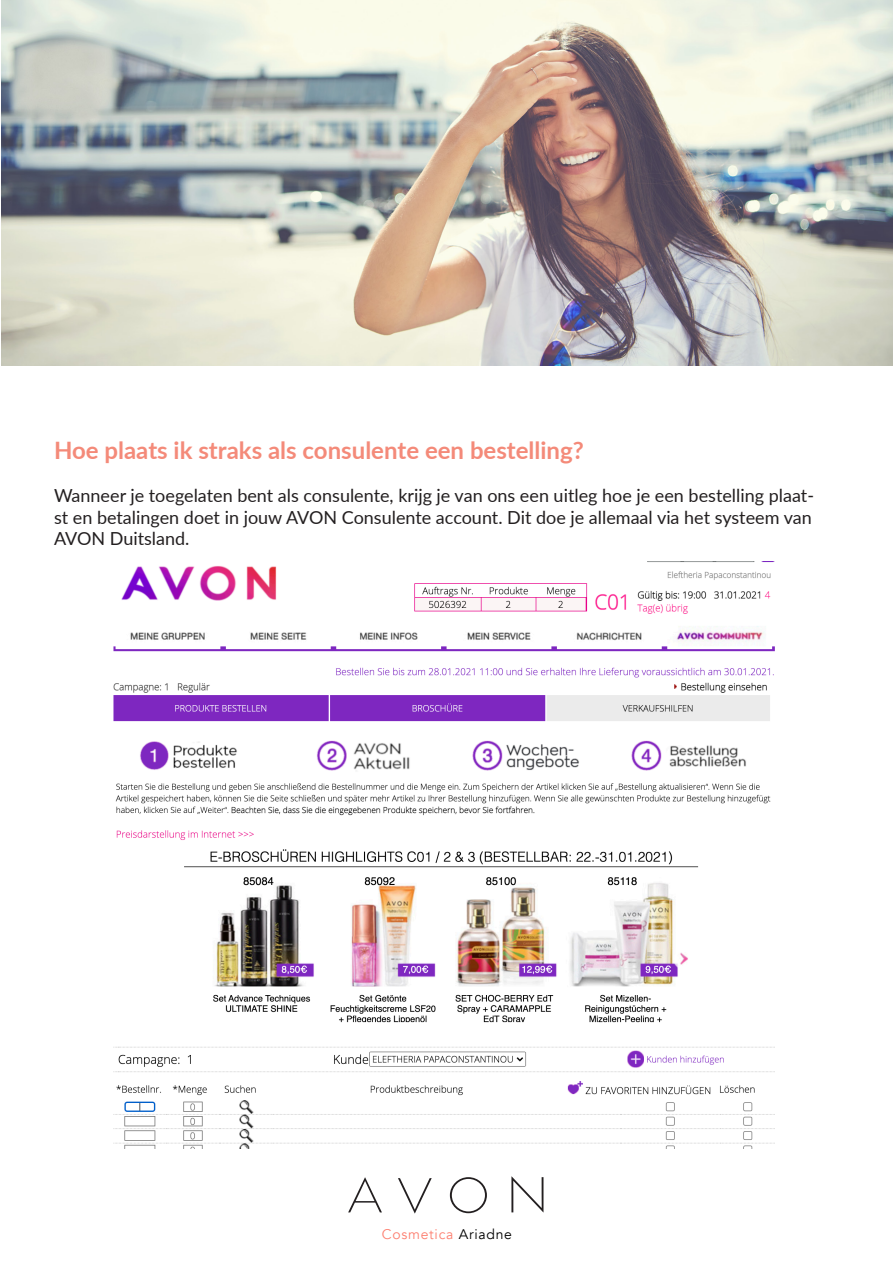
<style>
.page{position:relative;width:893px;height:1263px;background:#fff}
.page>*{position:absolute;margin:0;border:0;box-sizing:border-box;transform-origin:0 0}
.t1{font:700 24px "Lato";color:#f48a79}
.t2{font:18px/21.6px "Lato";color:#231f20}
.t3{font:13.95px "Avenir";letter-spacing:.05em;color:#fd7f70}
.s1{color:#000}
</style>
<div class="page">
<img style="left:1px;top:0;width:892px;height:366px">
<svg style="left:450px;top:1177px;width:37px;height:36px"></svg>
<svg style="left:398px;top:1178px;width:34px;height:35px"></svg>
<svg style="left:511px;top:1176px;width:32px;height:36px"></svg>
<svg style="left:348px;top:1177px;width:34px;height:35px"></svg>
<img style="left:113px;top:562px;width:662px;height:587px">
<p class="t1" style="left:54px;top:433px;width:531px">Hoe plaats ik straks als consulente een bestelling?</p>
<p class="t2" style="left:54px;top:484px;width:761px">Wanneer je toegelaten bent als consulente, krijg je van ons een uitleg hoe je een bestelling plaat&shy;st en betalingen doet in jouw AVON Consulente account. Dit doe je allemaal via het systeem van<br>AVON Duitsland.</p>
<p class="t3" style="left:382px;top:1226px;width:131px">Cosmetica <span class="s1">Ariadne</span></p>
</div>
